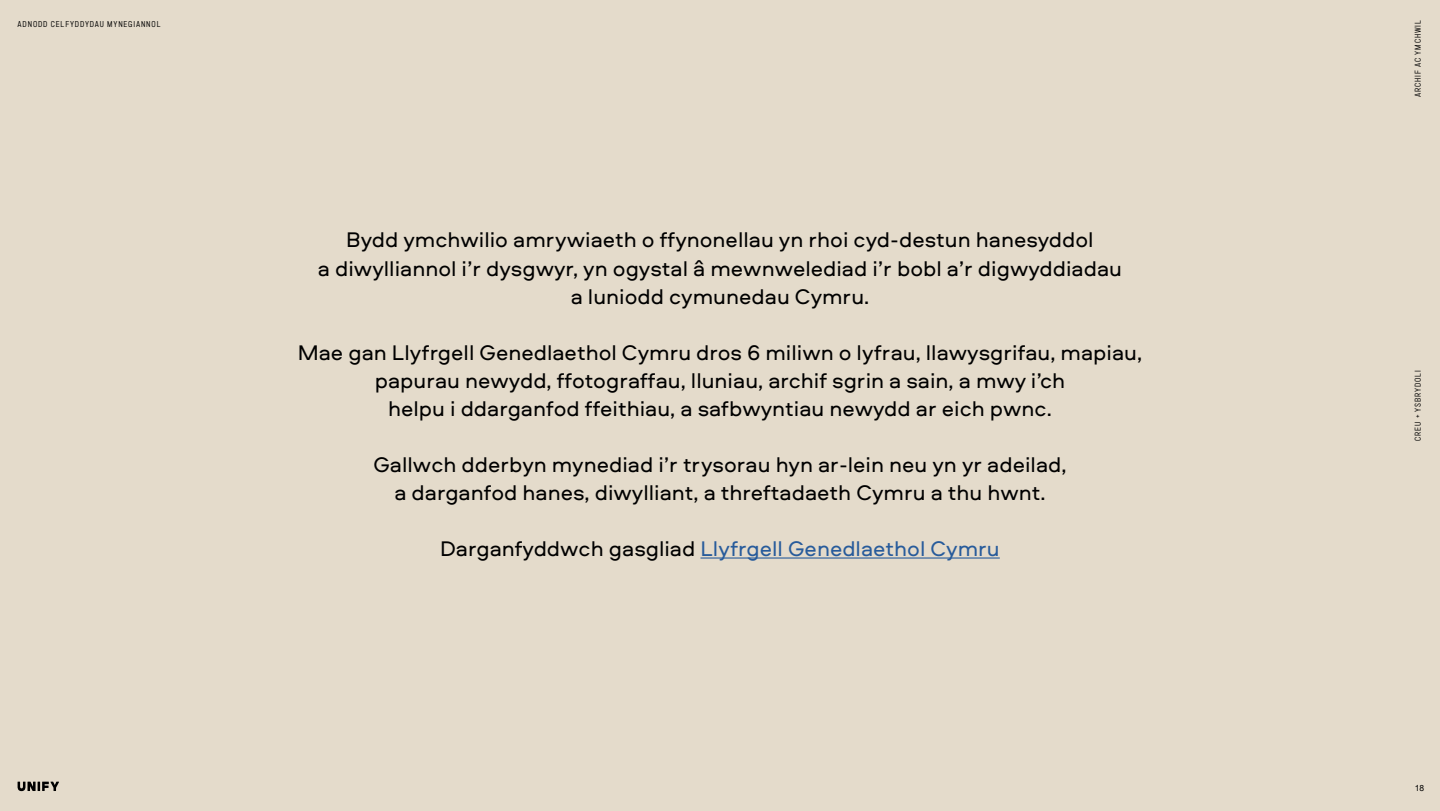
<style>
.page{position:relative;width:1440px;height:811px;background:#fff}
.page>*{position:absolute;margin:0;border:0;box-sizing:border-box;transform-origin:0 0}
.t1{font:22px/28px "Aeroport";color:#000;text-align:center}
.t2{font:22px "Aeroport";color:#275b9b}
.t3{font:condensed 8.5px "Marsden";letter-spacing:.1em;color:#000}
.t4{font:8.5px "Arial";color:#000}
.s1{color:#000}
</style>
<div class="page">
<div style="left:0;top:0;width:1440px;height:810px;background:#e4dbcb"></div>
<hr style="left:701px;top:557px;width:299px;height:1px;background:#275b9b">
<svg style="left:18px;top:781px;width:41px;height:9px"></svg>
<p class="t3" style="left:18px;top:19px;width:145px">ADNODD CELFYDDYDAU MYNEGIANNOL</p>
<p class="t3" style="left:1414px;top:97px;width:78px;rotate:-90deg">ARCHIF AC YMCHWIL</p>
<p class="t1" style="left:318px;top:225px;width:806px">Bydd ymchwilio amrywiaeth o ffynonellau yn rhoi cyd-destun hanesyddol<br>a diwylliannol i’r dysgwyr, yn ogystal â mewnwelediad i’r bobl a’r digwyddiadau a luniodd cymunedau Cymru.</p>
<p class="t1" style="left:298px;top:337px;width:846px">Mae gan Llyfrgell Genedlaethol Cymru dros 6 miliwn o lyfrau, llawysgrifau, mapiau, papurau newydd, ffotograffau, lluniau, archif sgrin a sain, a mwy i’ch<br>helpu i ddarganfod ffeithiau, a safbwyntiau newydd ar eich pwnc.</p>
<p class="t1" style="left:373px;top:449px;width:695px">Gallwch dderbyn mynediad i’r trysorau hyn ar-lein neu yn yr adeilad, a darganfod hanes, diwylliant, a threftadaeth Cymru a thu hwnt.</p>
<p class="t2" style="left:440px;top:533px;width:561px"><span class="s1">Darganfyddwch gasgliad</span> Llyfrgell Genedlaethol Cymru</p>
<p class="t3" style="left:1414px;top:440px;width:72px;rotate:-90deg">CREU + YSBRYDOLI</p>
<p class="t4" style="left:1415px;top:781px;width:11px">18</p>
</div>
